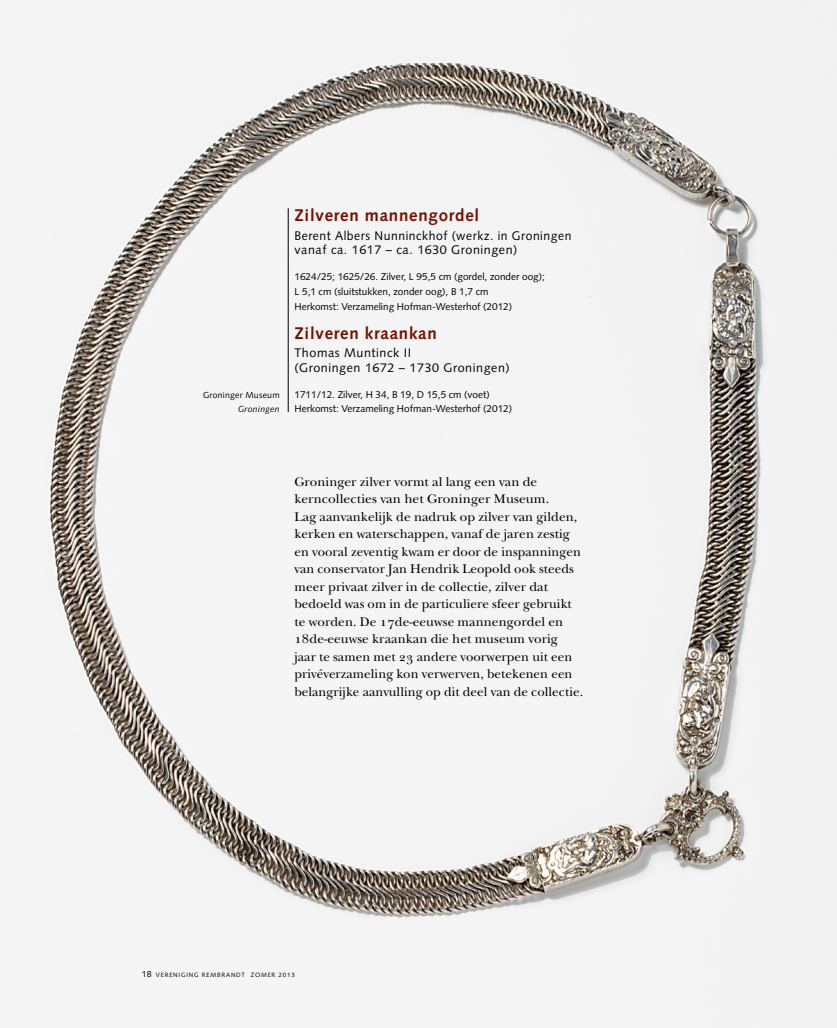
<style>
.page{position:relative;width:837px;height:1028px;background:#fff}
.page>*{position:absolute;margin:0;border:0;box-sizing:border-box;transform-origin:0 0}
._01_naam_schilderij{font:700 16.88px "Syntax LT Std";letter-spacing:.045em;color:#770f00}
._2_intro_begin_aanko{font:13.12px/17.5px "New Baskerville Std";letter-spacing:.005em;color:#000}
._02_naam_schilder{font:12.5px/14.8px "Syntax LT Std";letter-spacing:.045em;color:#000}
._03_technische_gegev{font:10px/14.8px "Syntax LT Std";color:#000}
._00_Museum_naam_en_s{font:8.75px "Syntax LT Std";letter-spacing:.025em;color:#000}
._00_Museum_naam_en_s-2{font:italic 8.75px "Syntax LT Std";letter-spacing:.025em;color:#000}
.t1{font:6.25px "Syntax LT Std";letter-spacing:.125em;color:#000}
.s1{font-size:8.75px}
</style>
<div class="page">
<img style="left:0;top:0;width:836px;height:1028px">
<hr style="left:288px;top:208px;width:1px;height:204px;background:#000">
<p class="_00_Museum_naam_en_s" style="left:203px;top:389px;width:78px">Groninger Museum</p>
<p class="_00_Museum_naam_en_s-2" style="left:238px;top:404px;width:43px">Groningen</p>
<p class="_01_naam_schilderij" style="left:294px;top:206px;width:186px">Zilveren mannengordel</p>
<p class="_02_naam_schilder" style="left:294px;top:228px;width:278px">Berent Albers Nunninckhof (werkz. in Groningen vanaf ca. 1617 – ca. 1630 Groningen)</p>
<p class="_03_technische_gegev" style="left:294px;top:269px;width:252px">1624/25; 1625/26. Zilver, L 95,5 cm (gordel, zonder oog);<br>L 5,1 cm (sluitstukken, zonder oog), B 1,7 cm</p>
<p class="_03_technische_gegev" style="left:294px;top:299px;width:219px">Herkomst: Verzameling Hofman-Westerhof (2012)</p>
<p class="_01_naam_schilderij" style="left:294px;top:323px;width:144px">Zilveren kraankan</p>
<p class="_02_naam_schilder" style="left:294px;top:346px;width:217px">Thomas Muntinck II<br>(Groningen 1672 – 1730 Groningen)</p>
<p class="_03_technische_gegev" style="left:294px;top:387px;width:197px">1711/12. Zilver, H 34, B 19, D 15,5 cm (voet)</p>
<p class="_03_technische_gegev" style="left:294px;top:401px;width:219px">Herkomst: Verzameling Hofman-Westerhof (2012)</p>
<p class="_2_intro_begin_aanko" style="left:294px;top:473px;width:290px">Groninger zilver vormt al lang een van de kerncollecties van het Groninger Museum.<br>Lag aanvankelijk de nadruk op zilver van gilden, kerken en waterschappen, vanaf de jaren zestig en vooral zeventig kwam er door de inspanningen van conservator Jan Hendrik Leopold ook steeds meer privaat zilver in de collectie, zilver dat bedoeld was om in de particuliere sfeer gebruikt te worden. De 17de-eeuwse mannengordel en 18de-eeuwse kraankan die het museum vorig<br>jaar te samen met 23 andere voorwerpen uit een privéverzameling kon verwerven, betekenen een belangrijke aanvulling op dit deel van de collectie.</p>
<p class="t1" style="left:142px;top:971px;width:154px"><span class="s1">18</span> VERENIGING REMBRANDT ZOMER 2013</p>
</div>
